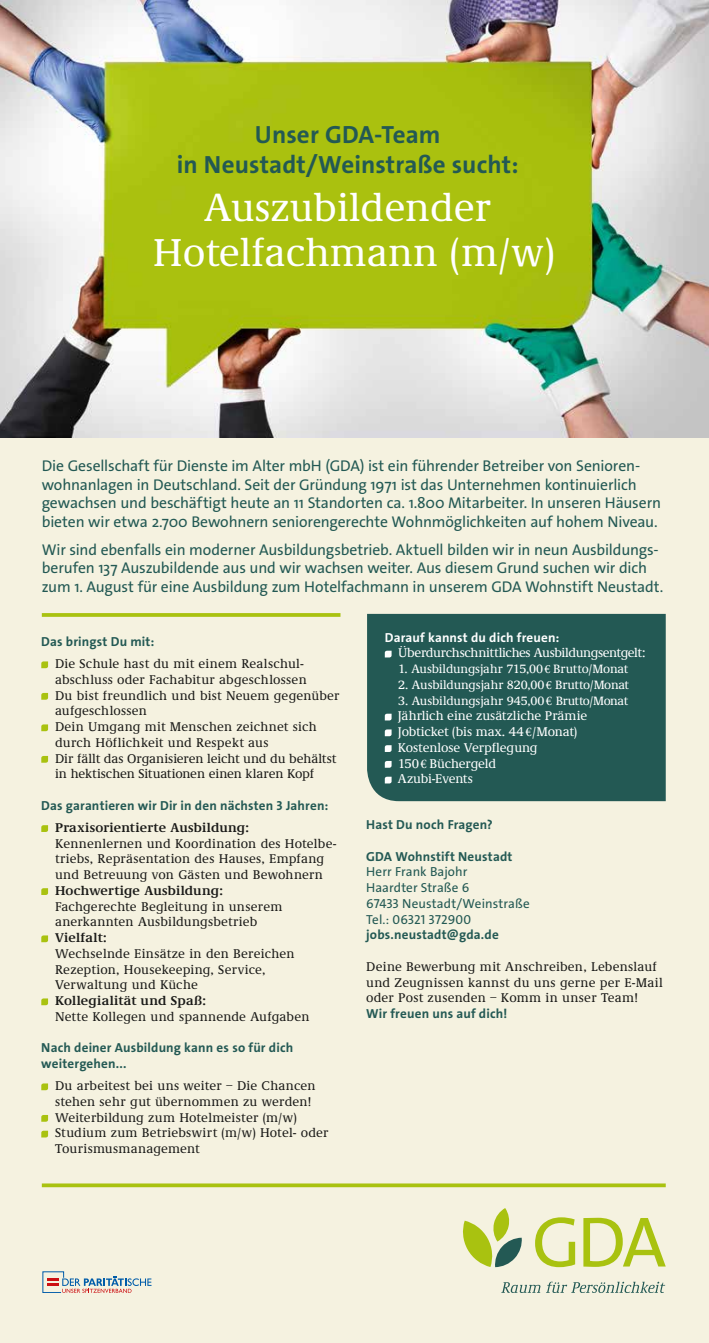
<style>
.page{position:relative;width:709px;height:1343px;background:#fff}
.page>*{position:absolute;margin:0;border:0;box-sizing:border-box;transform-origin:0 0}
.t1{font:500 40.38px/45.5px "Demos";color:#fff;text-align:center}
.t2{font:25px/30px "The Sans LP7 Bld";letter-spacing:.005em;color:#235954;text-align:center}
.t3{font:15.62px/18.8px "The Sans LP5 Plain";letter-spacing:-.01em;color:#235954}
.t4{font:500 13.12px/15.8px "Demos";letter-spacing:.015em;color:#1a1a18}
.t5{font:13.12px/15.8px "The Sans LP7 Bld";letter-spacing:.015em;color:#235954}
.t6{font:500 13.12px/15.8px "Demos";letter-spacing:-.015em;color:#fff}
.t7{font:600 13.12px "Demos";letter-spacing:.02em;color:#1a1a18}
.t8{font:13.12px/15.8px "The Sans LP5 Plain";letter-spacing:.005em;color:#235954}
.t9{font:13.12px "The Sans LP7 Bld";letter-spacing:.01em;color:#fff}
.t10{font:500 12.5px "Demos";letter-spacing:-.015em;color:#fff}
.s1{font-family:"Minion Pro"}
.s2{font-family:"Minion Pro";font-size:13.12px}
</style>
<div class="page">
<div style="left:0;top:54px;width:709px;height:1289px;background:#f5f2e0"></div>
<svg style="left:501px;top:1282px;width:164px;height:11px"></svg>
<svg style="left:535px;top:1217px;width:130px;height:50px"></svg>
<svg style="left:463px;top:1208px;width:59px;height:59px"></svg>
<svg style="left:43px;top:1271px;width:108px;height:22px"></svg>
<svg style="left:42px;top:1183px;width:623px;height:4px;background:#b2c728"></svg>
<svg style="left:42px;top:613px;width:298px;height:4px"></svg>
<svg style="left:41px;top:661px;width:7px;height:7px"></svg>
<svg style="left:41px;top:693px;width:7px;height:7px"></svg>
<svg style="left:41px;top:724px;width:7px;height:7px"></svg>
<svg style="left:41px;top:756px;width:7px;height:7px"></svg>
<svg style="left:41px;top:825px;width:7px;height:7px"></svg>
<svg style="left:41px;top:888px;width:7px;height:7px"></svg>
<svg style="left:41px;top:935px;width:7px;height:7px"></svg>
<svg style="left:41px;top:998px;width:7px;height:7px"></svg>
<svg style="left:41px;top:1083px;width:7px;height:7px"></svg>
<svg style="left:41px;top:1115px;width:7px;height:7px"></svg>
<svg style="left:41px;top:1131px;width:7px;height:6px"></svg>
<div style="left:367px;top:614px;width:298px;height:187px;background:#235954"></div>
<svg style="left:385px;top:651px;width:6px;height:6px"></svg>
<svg style="left:385px;top:714px;width:6px;height:6px"></svg>
<svg style="left:385px;top:729px;width:6px;height:7px"></svg>
<svg style="left:385px;top:745px;width:6px;height:7px"></svg>
<svg style="left:385px;top:761px;width:6px;height:7px"></svg>
<svg style="left:385px;top:777px;width:6px;height:6px"></svg>
<img style="left:0;top:0;width:709px;height:437px">
<h2 class="t2" style="left:177px;top:120px;width:343px">Unser GDA-Team<br>in Neustadt/Weinstraße sucht:</h2>
<h1 class="t1" style="left:153px;top:186px;width:403px">Auszubildender<br>Hotelfachmann (m/w)</h1>
<p class="t3" style="left:42px;top:456px;width:621px">Die Gesellschaft für Dienste im Alter mbH (GDA) ist ein führender Betreiber von Senioren&shy;wohnanlagen in Deutschland. Seit der Gründung 1971 ist das Unternehmen kontinuierlich gewachsen und beschäftigt heute an 11 Standorten ca. 1.800 Mitarbeiter. In unseren Häusern bieten wir etwa 2.700 Bewohnern seniorengerechte Wohnmöglichkeiten auf hohem Niveau.</p>
<p class="t3" style="left:42px;top:540px;width:623px">Wir sind ebenfalls ein moderner Ausbildungsbetrieb. Aktuell bilden wir in neun Ausbildungs&shy;berufen 137 Auszubildende aus und wir wachsen weiter. Aus diesem Grund suchen wir dich zum 1. August für eine Ausbildung zum Hotelfachmann in unserem GDA Wohnstift Neustadt.</p>
<p class="t5" style="left:41px;top:634px;width:115px">Das bringst Du mit:</p>
<p class="t4" style="left:55px;top:656px;width:286px">Die Schule hast du mit einem Realschul&shy;abschluss oder Fachabitur abgeschlossen<br>Du bist freundlich und bist Neuem gegenüber aufgeschlossen<br>Dein Umgang mit Menschen zeichnet sich durch Höflichkeit und Respekt aus<br>Dir fällt das Organisieren leicht und du behältst in hektischen Situationen einen klaren Kopf</p>
<p class="t5" style="left:41px;top:798px;width:288px">Das garantieren wir Dir in den nächsten 3 Jahren:</p>
<p class="t7" style="left:55px;top:820px;width:196px">Praxisorientierte Ausbildung:</p>
<p class="t4" style="left:55px;top:836px;width:283px">Kennenlernen und Koordination des Hotelbe&shy;triebs, Repräsentation des Hauses, Empfang und Betreuung von Gästen und Bewohnern</p>
<p class="t7" style="left:55px;top:883px;width:169px">Hochwertige Ausbildung:</p>
<p class="t4" style="left:55px;top:899px;width:229px">Fachgerechte Begleitung in unserem anerkannten Ausbildungsbetrieb</p>
<p class="t7" style="left:55px;top:931px;width:53px">Vielfalt:</p>
<p class="t4" style="left:55px;top:946px;width:241px">Wechselnde Einsätze in den Bereichen<br>Rezeption, Housekeeping, Service,<br>Verwaltung und Küche</p>
<p class="t7" style="left:55px;top:994px;width:152px">Kollegialität und Spaß:</p>
<p class="t4" style="left:55px;top:1009px;width:256px">Nette Kollegen und spannende Aufgaben</p>
<p class="t5" style="left:41px;top:1040px;width:253px">Nach deiner Ausbildung kann es so für dich weitergehen...</p>
<p class="t4" style="left:55px;top:1078px;width:275px">Du arbeitest bei uns weiter – Die Chancen stehen sehr gut übernommen zu werden!<br>Weiterbildung zum Hotelmeister (m/w)<br>Studium zum Betriebswirt (m/w) Hotel- oder Tourismusmanagement</p>
<p class="t9" style="left:385px;top:629px;width:176px">Darauf kannst du dich freuen:</p>
<p class="t6" style="left:398px;top:646px;width:249px">Überdurchschnittliches Ausbildungsentgelt:</p>
<p class="t10" style="left:398px;top:662px;width:231px">1. Ausbildungsjahr 715,00<span class="s1">€</span> Brutto/Monat</p>
<p class="t10" style="left:398px;top:678px;width:232px">2. Ausbildungsjahr 820,00<span class="s1">€</span> Brutto/Monat</p>
<p class="t10" style="left:398px;top:694px;width:231px">3. Ausbildungsjahr 945,00<span class="s2">€</span> Brutto/Monat</p>
<p class="t6" style="left:398px;top:709px;width:191px">Jährlich eine zusätzliche Prämie<br>Jobticket (bis max. 44<span class="s1">€</span>/Monat)<br>Kostenlose Verpflegung<br>150<span class="s1">€</span> Büchergeld<br>Azubi-Events</p>
<p class="t5" style="left:366px;top:817px;width:128px">Hast Du noch Fragen?</p>
<p class="t5" style="left:366px;top:848px;width:148px">GDA Wohnstift Neustadt</p>
<p class="t8" style="left:366px;top:864px;width:165px">Herr Frank Bajohr<br>Haardter Straße 6<br>67433 Neustadt/Weinstraße<br>Tel.: 06321 372900</p>
<p class="t5" style="left:366px;top:927px;width:134px">jobs.neustadt@gda.de</p>
<p class="t4" style="left:366px;top:959px;width:298px">Deine Bewerbung mit Anschreiben, Lebenslauf und Zeugnissen kannst du uns gerne per E-Mail oder Post zusenden – Komm in unser Team!</p>
<p class="t5" style="left:366px;top:1006px;width:143px">Wir freuen uns auf dich!</p>
</div>
